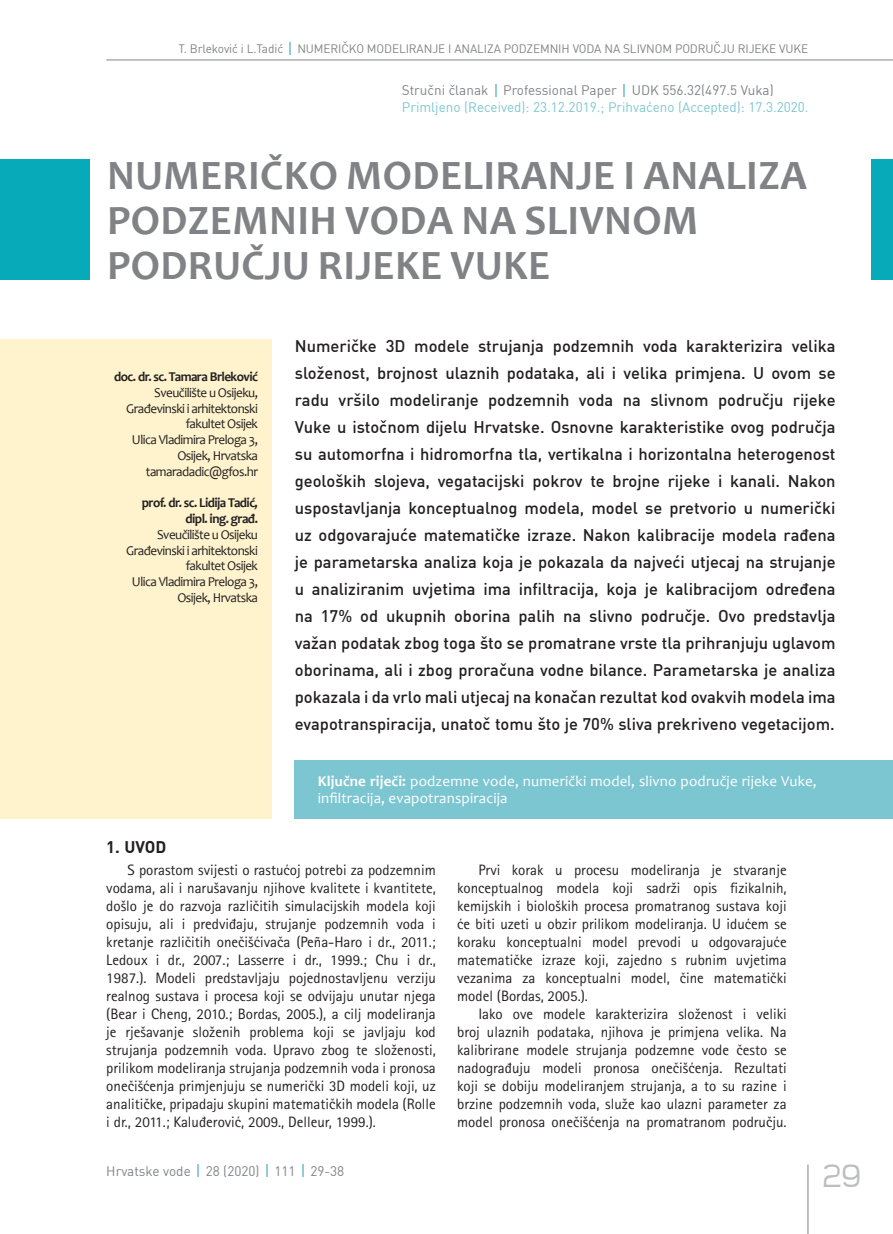
<style>
.page{position:relative;width:893px;height:1234px;background:#fff}
.page>*{position:absolute;margin:0;border:0;box-sizing:border-box;transform-origin:0 0}
.NASLOV{font:700 42px/45px "Candara";letter-spacing:.01em;color:#808285}
.t1{font:300 36px "Teen";color:#bcbdc0}
.SAZETAK{font:700 16.5px/27px "DINLT";color:#231f20;text-align:justify}
.NASLOV_1{font:700 16.5px "DIN";color:#231f20}
.OSNOVNI_TEKST_10-12{font:15px/18px "Rotis Sans Serifklemy";color:#231f20;text-align:justify}
.KLJUCNE_RIJECI{font:15px/16.5px "Candara";letter-spacing:.01em;color:#fff}
.t2{font:13.5px/15.8px "Candara";letter-spacing:-.04em;color:#231f20;text-align:right}
.t3{font:700 13.5px/15.8px "Candara";letter-spacing:-.04em;color:#231f20;text-align:right}
.t4{font:13.5px "DIN";color:#808285}
.t5{font:13.5px "DIN";color:#7cc6d1}
.t6{font:12px "DIN";letter-spacing:-.01em;color:#808285}
.s1{font-weight:400}
.s2{font-weight:700}
</style>
<div class="page">
<hr style="left:808px;top:1164px;width:1px;height:69px;background:#808285">
<hr style="left:106px;top:60px;width:787px;height:1px;background:#808285">
<svg style="left:198px;top:1164px;width:1px;height:12px"></svg>
<svg style="left:266px;top:1164px;width:2px;height:12px"></svg>
<svg style="left:302px;top:1164px;width:2px;height:12px"></svg>
<svg style="left:290px;top:42px;width:1px;height:12px"></svg>
<svg style="left:495px;top:84px;width:1px;height:13px"></svg>
<svg style="left:624px;top:84px;width:1px;height:13px"></svg>
<div style="left:0;top:339px;width:271px;height:479px;background:#fef3cd"></div>
<div style="left:295px;top:760px;width:598px;height:58px;background:#7cc6d1"></div>
<div style="left:872px;top:159px;width:21px;height:120px;background:#07aab9"></div>
<div style="left:0;top:159px;width:89px;height:120px;background:#07aab9"></div>
<p class="t6" style="left:178px;top:41px;width:631px">T. Brleković i L.Tadić NUMERIČKO MODELIRANJE I ANALIZA PODZEMNIH VODA NA SLIVNOM PODRUČJU RIJEKE VUKE</p>
<p class="t4" style="left:402px;top:81px;width:373px">Stručni članak Professional Paper UDK 556.32(497.5 Vuka)</p>
<p class="t5" style="left:402px;top:98px;width:408px">Primljeno (Received): 23.12.2019.; Prihvaćeno (Accepted): 17.3.2020.</p>
<p class="NASLOV" style="left:107px;top:153px;width:701px">NUMERIČKO MODELIRANJE I ANALIZA<br>PODZEMNIH VODA NA SLIVNOM<br>PODRUČJU RIJEKE VUKE</p>
<p class="t3" style="left:114px;top:368px;width:145px">doc. dr. sc. Tamara Brleković<br><span class="s1">Sveučilište u Osijeku,</span></p>
<p class="t2" style="left:126px;top:400px;width:133px">Građevinski i arhitektonski fakultet Osijek</p>
<p class="t2" style="left:132px;top:431px;width:128px">Ulica Vladimira Preloga 3,<br>Osijek, Hrvatska</p>
<p class="t2" style="left:146px;top:463px;width:114px">tamaradadic@gfos.hr</p>
<p class="t3" style="left:142px;top:494px;width:118px">prof. dr. sc. Lidija Tadić, dipl. ing. građ.</p>
<p class="t2" style="left:157px;top:526px;width:102px">Sveučilište u Osijeku</p>
<p class="t2" style="left:126px;top:542px;width:133px">Građevinski i arhitektonski fakultet Osijek</p>
<p class="t2" style="left:132px;top:573px;width:128px">Ulica Vladimira Preloga 3,<br>Osijek, Hrvatska</p>
<p class="SAZETAK" style="left:295px;top:331px;width:542px">Numeričke 3D modele strujanja podzemnih voda karakterizira velika složenost, brojnost ulaznih podataka, ali i velika primjena. U ovom se radu vršilo modeliranje podzemnih voda na slivnom području rijeke Vuke u istočnom dijelu Hrvatske. Osnovne karakteristike ovog područja su automorfna i hidromorfna tla, vertikalna i horizontalna heterogenost geoloških slojeva, vegatacijski pokrov te brojne rijeke i kanali. Nakon uspostavljanja konceptualnog modela, model se pretvorio u numerički uz odgovarajuće matematičke izraze. Nakon kalibracije modela rađena je parametarska analiza koja je pokazala da najveći utjecaj na strujanje u analiziranim uvjetima ima infiltracija, koja je kalibracijom određena na 17% od ukupnih oborina palih na slivno područje. Ovo predstavlja važan podatak zbog toga što se promatrane vrste tla prihranjuju uglavom oborinama, ali i zbog proračuna vodne bilance. Parametarska je analiza pokazala i da vrlo mali utjecaj na konačan rezultat kod ovakvih modela ima evapotranspiracija, unatoč tomu što je 70% sliva prekriveno vegetacijom.</p>
<p class="KLJUCNE_RIJECI" style="left:318px;top:772px;width:500px"><span class="s2">Ključne riječi:</span> podzemne vode, numerički model, slivno područje rijeke Vuke, infiltracija, evapotranspiracija</p>
<p class="NASLOV_1" style="left:106px;top:835px;width:62px">1. UVOD</p>
<p class="OSNOVNI_TEKST_10-12" style="left:106px;top:860px;width:331px;text-indent:21px">S porastom svijesti o rastućoj potrebi za podzemnim vodama, ali i narušavanju njihove kvalitete i kvantitete, došlo je do razvoja različitih simulacijskih modela koji opisuju, ali i predviđaju, strujanje podzemnih voda i kretanje različitih onečišćivača (Peña-Haro i dr., 2011.; Ledoux i dr., 2007.; Lasserre i dr., 1999.; Chu i dr., 1987.). Modeli predstavljaju pojednostavljenu verziju realnog sustava i procesa koji se odvijaju unutar njega (Bear i Cheng, 2010.; Bordas, 2005.), a cilj modeliranja je rješavanje složenih problema koji se javljaju kod strujanja podzemnih voda. Upravo zbog te složenosti, prilikom modeliranja strujanja podzemnih voda i pronosa onečišćenja primjenjuju se numerički 3D modeli koji, uz analitičke, pripadaju skupini matematičkih modela (Rolle i dr., 2011.; Kaluđerović, 2009., Delleur, 1999.).</p>
<p class="OSNOVNI_TEKST_10-12" style="left:457px;top:860px;width:331px;text-indent:21px">Prvi korak u procesu modeliranja je stvaranje konceptualnog modela koji sadrži opis fizikalnih, kemijskih i bioloških procesa promatranog sustava koji će biti uzeti u obzir prilikom modeliranja. U idućem se koraku konceptualni model prevodi u odgovarajuće matematičke izraze koji, zajedno s rubnim uvjetima vezanima za konceptualni model, čine matematički model (Bordas, 2005.).</p>
<p class="OSNOVNI_TEKST_10-12" style="left:457px;top:1004px;width:331px;text-indent:21px">Iako ove modele karakterizira složenost i veliki broj ulaznih podataka, njihova je primjena velika. Na kalibrirane modele strujanja podzemne vode često se nadograđuju modeli pronosa onečišćenja. Rezultati koji se dobiju modeliranjem strujanja, a to su razine i brzine podzemnih voda, služe kao ulazni parameter za model pronosa onečišćenja na promatranom području.</p>
<p class="t4" style="left:106px;top:1161px;width:240px">Hrvatske vode 28 (2020) 111 29-38</p>
<p class="t1" style="left:821px;top:1156px;width:42px">29</p>
</div>
